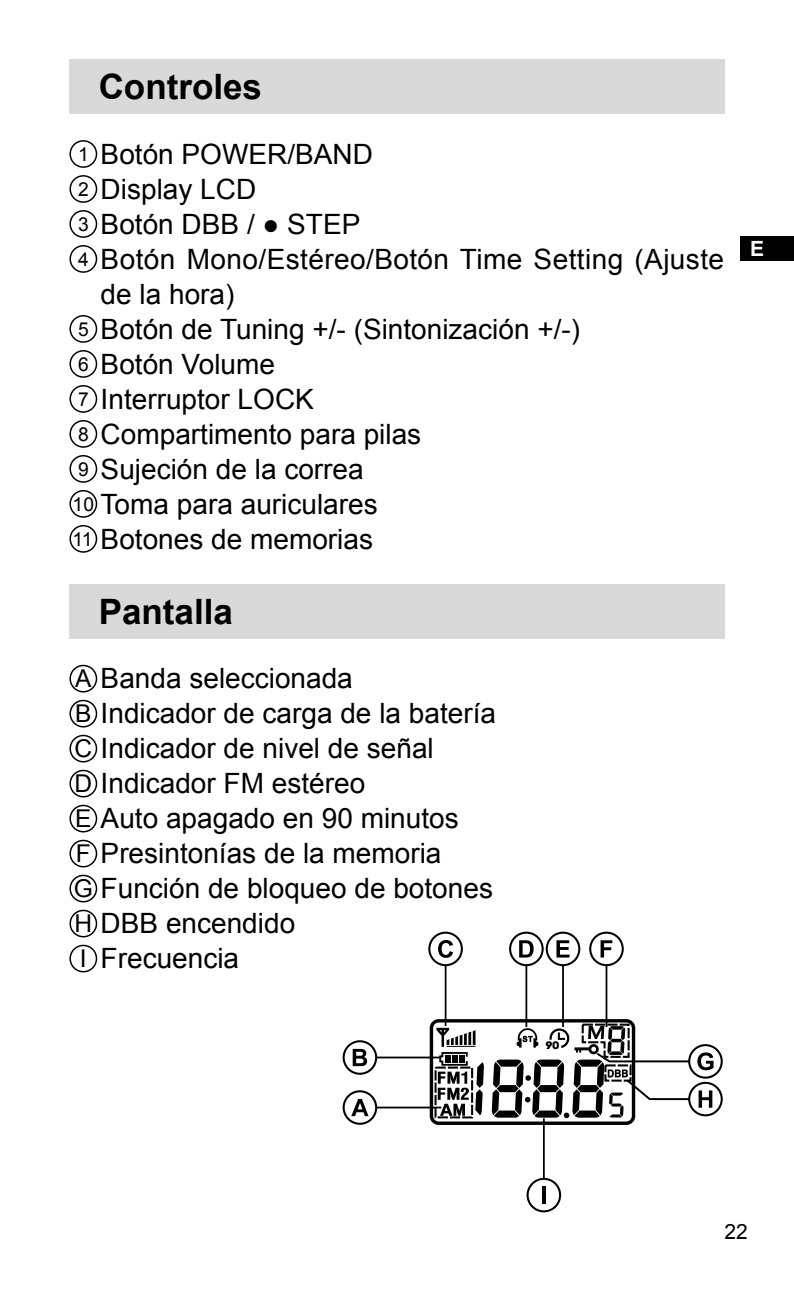
<style>
.page{position:relative;width:794px;height:1290px;background:#fff}
.page>*{position:absolute;margin:0;border:0;box-sizing:border-box;transform-origin:0 0}
.t1{font:700 35px "Arial";color:#000}
.t2{font:28px/35px "Arial";color:#000}
.t3{font:24.5px/35px "Arial";color:#000;text-align:justify}
.t4{font:21px "Arial";color:#000}
.t5{font:700 21px "Arial";color:#fff}
.t6{font:19.25px/35px "Arial";color:#000}
</style>
<div class="page">
<div style="left:741px;top:236px;width:53px;height:24px;background:#000"></div>
<div style="left:69px;top:60px;width:655px;height:54px;background:#d9d9d9"></div>
<div style="left:69px;top:584px;width:655px;height:55px;background:#d9d9d9"></div>
<div style="left:69px;top:140px;width:28px;height:28px;border:1px solid #000;border-radius:50%"></div>
<div style="left:69px;top:175px;width:28px;height:28px;border:1px solid #000;border-radius:50%"></div>
<div style="left:69px;top:210px;width:28px;height:28px;border:1px solid #000;border-radius:50%"></div>
<div style="left:69px;top:245px;width:28px;height:28px;border:1px solid #000;border-radius:50%"></div>
<div style="left:69px;top:315px;width:28px;height:28px;border:1px solid #000;border-radius:50%"></div>
<div style="left:69px;top:350px;width:28px;height:28px;border:1px solid #000;border-radius:50%"></div>
<div style="left:69px;top:385px;width:28px;height:28px;border:1px solid #000;border-radius:50%"></div>
<div style="left:69px;top:420px;width:28px;height:28px;border:1px solid #000;border-radius:50%"></div>
<div style="left:69px;top:455px;width:28px;height:28px;border:1px solid #000;border-radius:50%"></div>
<div style="left:69px;top:490px;width:28px;height:28px;border:1px solid #000;border-radius:50%"></div>
<div style="left:69px;top:525px;width:28px;height:28px;border:1px solid #000;border-radius:50%"></div>
<div style="left:69px;top:665px;width:28px;height:27px;border:1px solid #000;border-radius:50%"></div>
<div style="left:69px;top:700px;width:28px;height:27px;border:1px solid #000;border-radius:50%"></div>
<div style="left:69px;top:735px;width:28px;height:27px;border:1px solid #000;border-radius:50%"></div>
<div style="left:69px;top:770px;width:28px;height:27px;border:1px solid #000;border-radius:50%"></div>
<div style="left:69px;top:805px;width:28px;height:27px;border:1px solid #000;border-radius:50%"></div>
<div style="left:69px;top:840px;width:28px;height:27px;border:1px solid #000;border-radius:50%"></div>
<div style="left:69px;top:875px;width:28px;height:27px;border:1px solid #000;border-radius:50%"></div>
<div style="left:69px;top:910px;width:28px;height:27px;border:1px solid #000;border-radius:50%"></div>
<div style="left:69px;top:945px;width:28px;height:27px;border:1px solid #000;border-radius:50%"></div>
<div style="left:430px;top:1019px;width:205px;height:106px;border:3px solid #000;border-radius:7px"></div>
<svg style="left:436px;top:1027px;width:48px;height:89px"></svg>
<hr style="left:525px;top:938px;width:2px;height:89px;background:#000">
<svg style="left:510px;top:932px;width:32px;height:33px"></svg>
<div style="left:509px;top:931px;width:34px;height:35px;border:2px solid #000;border-radius:50%"></div>
<svg style="left:519px;top:940px;width:14px;height:17px"></svg>
<hr style="left:562px;top:938px;width:2px;height:89px;background:#000">
<svg style="left:547px;top:932px;width:32px;height:33px"></svg>
<div style="left:546px;top:931px;width:34px;height:35px;border:2px solid #000;border-radius:50%"></div>
<svg style="left:556px;top:940px;width:13px;height:17px"></svg>
<hr style="left:605px;top:938px;width:2px;height:89px;background:#000">
<svg style="left:590px;top:932px;width:33px;height:33px"></svg>
<div style="left:589px;top:931px;width:35px;height:35px;border:2px solid #000;border-radius:50%"></div>
<svg style="left:600px;top:940px;width:12px;height:17px"></svg>
<hr style="left:349px;top:1056px;width:92px;height:2px;background:#000">
<svg style="left:344px;top:1041px;width:32px;height:33px"></svg>
<div style="left:343px;top:1040px;width:34px;height:35px;border:2px solid #000;border-radius:50%"></div>
<svg style="left:353px;top:1049px;width:14px;height:17px"></svg>
<div style="left:434px;top:1066px;width:39px;height:52px;border:2px dashed #000"></div>
<hr style="left:349px;top:1106px;width:92px;height:2px;background:#000">
<svg style="left:344px;top:1091px;width:32px;height:33px"></svg>
<div style="left:343px;top:1090px;width:34px;height:35px;border:2px solid #000;border-radius:50%"></div>
<svg style="left:351px;top:1099px;width:17px;height:17px"></svg>
<div style="left:688px;top:1044px;width:34px;height:34px;border:2px solid #000;border-radius:50%"></div>
<hr style="left:543px;top:1118px;width:2px;height:88px;background:#000">
<div style="left:527px;top:1179px;width:33px;height:32px;background:#fff;border-radius:50%"></div>
<div style="left:526px;top:1178px;width:35px;height:34px;border:2px solid #000;border-radius:50%"></div>
<hr style="left:542px;top:1186px;width:3px;height:18px;background:#000">
<div style="left:688px;top:1082px;width:34px;height:34px;border:2px solid #000;border-radius:50%"></div>
<svg style="left:492px;top:1022px;width:226px;height:96px"></svg>
<div style="left:604px;top:1064px;width:27px;height:17px;border:2px dashed #000"></div>
<hr style="left:445px;top:938px;width:1px;height:88px;background:#000">
<svg style="left:429px;top:932px;width:33px;height:33px"></svg>
<div style="left:428px;top:931px;width:35px;height:35px;border:2px solid #000;border-radius:50%"></div>
<svg style="left:438px;top:940px;width:15px;height:18px"></svg>
<p class="t1" style="left:99px;top:64px;width:165px">Controles</p>
<p class="t6" style="left:78px;top:137px;width:12px">1<br>2<br>3<br>4</p>
<p class="t6" style="left:73px;top:312px;width:23px">5<br>6<br>7<br>8<br>9<br>1 0<br>11</p>
<p class="t2" style="left:101px;top:137px;width:625px">Botón POWER/BAND<br>Display LCD<br>Botón DBB / ● STEP<br>Botón Mono/Estéreo/Botón Time Setting (Ajuste de la hora)<br>Botón de Tuning +/- (Sintonización +/-)<br>Botón Volume<br>Interruptor LOCK<br>Compartimento para pilas<br>Sujeción de la correa<br>Toma para auriculares<br>Botones de memorias</p>
<p class="t1" style="left:99px;top:589px;width:136px">Pantalla</p>
<p class="t3" style="left:74px;top:661px;width:21px">A B C D E F G H I</p>
<p class="t2" style="left:101px;top:661px;width:397px">Banda seleccionada<br>Indicador de carga de la batería<br>Indicador de nivel de señal<br>Indicador FM estéreo<br>Auto apagado en 90 minutos<br>Presintonías de la memoria<br>Función de bloqueo de botones<br>DBB encendido<br>Frecuencia</p>
<p class="t5" style="left:750px;top:235px;width:16px">E</p>
<p class="t4" style="left:724px;top:1217px;width:12px">22</p>
</div>
